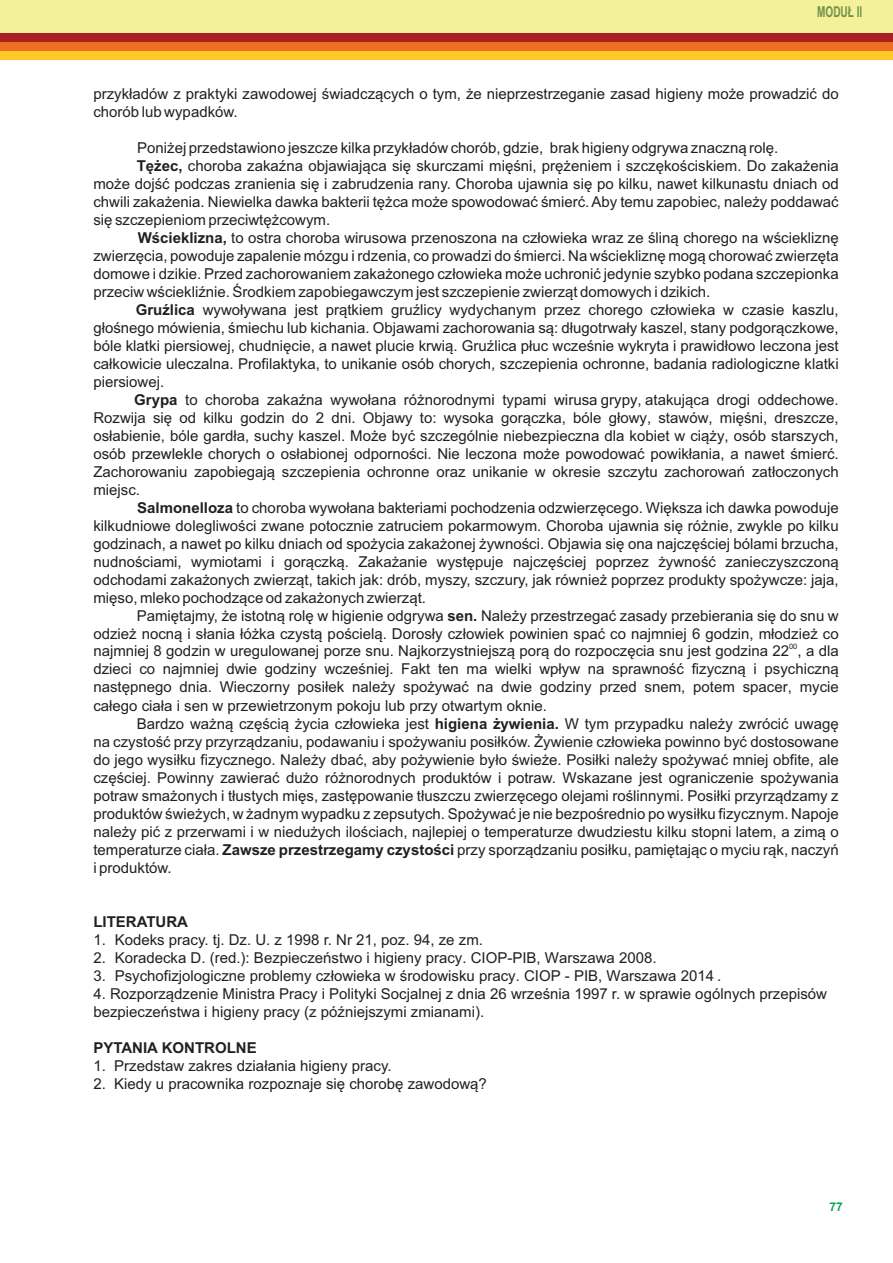
<style>
.page{position:relative;width:893px;height:1263px;background:#fff}
.page>*{position:absolute;margin:0;border:0;box-sizing:border-box;transform-origin:0 0}
.t1{font:15px/18px "Arial";color:#231f20;text-align:justify}
.t2{font:700 15px "Arial";color:#231f20}
.t3{font:700 15px "Arial Narrow";color:#70924b;scale:.82 1}
.t4{font:700 12px "Arial";color:#00a54f}
.t5{font:7.5px "Arial";color:#231f20}
.s1{font-weight:700}
.s2{font-family:"Microsoft Sans Serif"}
.s3{font-style:inherit}
</style>
<div class="page">
<div style="left:0;top:0;width:893px;height:35px;background:#f3f199"></div>
<div style="left:0;top:51px;width:893px;height:9px;background:#fec829"></div>
<div style="left:0;top:42px;width:893px;height:9px;background:#ed7025"></div>
<div style="left:0;top:33px;width:893px;height:9px;background:#ab2023"></div>
<p class="t3" style="left:817px;top:6px;width:57px">MODUŁ II</p>
<p class="t1" style="left:93px;top:86px;width:747px">przykładów z praktyki zawodowej świadczących o tym, że nieprzestrzeganie zasad higieny może prowadzić do chorób lub wypadków.</p>
<p class="t1" style="left:137px;top:140px;width:643px">Poniżej przedstawiono jeszcze kilka przykładów chorób, gdzie, brak higieny odgrywa znaczną rolę.</p>
<p class="t1" style="left:137px;top:158px;width:703px"><span class="s1">Tężec,</span> choroba zakaźna objawiająca się skurczami mięśni, prężeniem i szczękościskiem. Do zakażenia</p>
<p class="t1" style="left:93px;top:176px;width:747px">może dojść podczas zranienia się i zabrudzenia rany. Choroba ujawnia się po kilku, nawet kilkunastu dniach od</p>
<p class="t1" style="left:93px;top:194px;width:747px">chwili zakażenia. Niewielka dawka bakterii tężca może spowodować śmierć. Aby temu zapobiec, należy poddawać</p>
<p class="t1" style="left:93px;top:212px;width:238px">się szczepieniom przeciwtężcowym.</p>
<p class="t1" style="left:138px;top:230px;width:702px"><span class="s1">Wścieklizna,</span> to ostra choroba wirusowa przenoszona na człowieka wraz ze śliną chorego na wściekliznę</p>
<p class="t1" style="left:93px;top:248px;width:747px">zwierzęcia, powoduje zapalenie mózgu i rdzenia, co prowadzi do śmierci. Na wściekliznę mogą chorować zwierzęta</p>
<p class="t1" style="left:93px;top:266px;width:747px">domowe i dzikie. Przed zachorowaniem zakażonego człowieka może uchronić jedynie szybko podana szczepionka</p>
<p class="t1" style="left:93px;top:284px;width:618px">przeciw wściekliźnie. Środkiem zapobiegawczym jest szczepienie zwierząt domowych i dzikich.</p>
<p class="t1" style="left:136px;top:302px;width:704px"><span class="s1">Gruźlica</span> wywoływana jest prątkiem gruźlicy wydychanym przez chorego człowieka w czasie kaszlu,</p>
<p class="t1" style="left:93px;top:320px;width:747px">głośnego mówienia, śmiechu lub kichania. Objawami zachorowania są: długotrwały kaszel, stany podgorączkowe,</p>
<p class="t1" style="left:93px;top:338px;width:747px">bóle klatki piersiowej, chudnięcie, a nawet plucie krwią. Gruźlica płuc wcześnie wykryta i prawidłowo leczona jest</p>
<p class="t1" style="left:93px;top:356px;width:747px">całkowicie uleczalna. Profilaktyka, to unikanie osób chorych, szczepienia ochronne, badania radiologiczne klatki</p>
<p class="t1" style="left:93px;top:374px;width:72px">piersiowej.</p>
<p class="t1" style="left:134px;top:393px;width:706px"><span class="s1">Grypa</span> to choroba zakaźna wywołana różnorodnymi typami <span class="s2">wirusa grypy</span>, atakująca drogi oddechowe.</p>
<p class="t1" style="left:93px;top:410px;width:747px">Rozwija się od kilku godzin do 2 dni. Objawy to: wysoka gorączka, bóle głowy, stawów, mięśni, dreszcze, osłabienie, bóle gardła, suchy kaszel. Może być szczególnie niebezpieczna dla kobiet w ciąży, osób starszych, osób <span class="s2">przewlekle chorych</span> o osłabionej odporności. Nie leczona może powodować powikłania, a nawet śmierć.<br>Zachorowaniu zapobiegają szczepienia ochronne oraz unikanie w okresie szczytu zachorowań zatłoczonych miejsc.</p>
<p class="t1" style="left:93px;top:500px;width:747px;text-indent:44px"><span class="s1">Salmonelloza</span> to choroba wywołana bakteriami pochodzenia odzwierzęcego. Większa ich dawka powoduje kilkudniowe dolegliwości zwane potocznie zatruciem pokarmowym. Choroba ujawnia się różnie, zwykle po kilku godzinach, a nawet po kilku dniach od spożycia zakażonej żywności. Objawia się ona najczęściej bólami brzucha, nudnościami, wymiotami i gorączką. Zakażanie występuje najczęściej poprzez żywność zanieczyszczoną odchodami zakażonych zwierząt, takich jak: drób, myszy, szczury, jak również poprzez produkty spożywcze: jaja, mięso, mleko pochodzące od zakażonych zwierząt.</p>
<p class="t1" style="left:93px;top:608px;width:747px;text-indent:43px">Pamiętajmy, że istotną rolę w higienie odgrywa <span class="s1">sen.</span> Należy przestrzegać zasady przebierania się do snu w odzież nocną i słania łóżka czystą pościelą. Dorosły człowiek powinien spać co najmniej 6 godzin, młodzież co najmniej 8 godzin w uregulowanej porze snu. Najkorzystniejszą porą do rozpoczęcia snu jest godzina 22</p>
<p class="t5" style="left:789px;top:643px;width:10px">00</p>
<p class="t1" style="left:93px;top:643px;width:747px;text-indent:704px">, a dla dzieci co najmniej dwie godziny wcześniej. Fakt ten ma wielki wpływ na sprawność fizyczną i psychiczną następnego dnia. Wieczorny posiłek należy spożywać na dwie godziny przed snem, potem spacer, mycie całego ciała i sen <span class="s3">w przewietrzonym pokoju lub</span> przy otwartym oknie.</p>
<p class="t1" style="left:93px;top:716px;width:747px;text-indent:43px">Bardzo ważną częścią życia człowieka jest <span class="s1">higiena żywienia.</span> W tym przypadku należy zwrócić uwagę na czystość przy przyrządzaniu, podawaniu i spożywaniu posiłków. Żywienie człowieka powinno być dostosowane do jego wysiłku fizycznego. Należy dbać, aby pożywienie było świeże. Posiłki należy spożywać mniej obfite, ale częściej. Powinny zawierać dużo różnorodnych produktów i potraw. Wskazane jest ograniczenie spożywania potraw smażonych i tłustych mięs, zastępowanie tłuszczu zwierzęcego olejami roślinnymi. Posiłki przyrządzamy z produktów świeżych, w żadnym wypadku z zepsutych. Spożywać je nie bezpośrednio po wysiłku fizycznym. Napoje należy pić z przerwami i w niedużych ilościach, najlepiej o temperaturze dwudziestu kilku stopni latem, a zimą o temperaturze ciała. <span class="s1">Zawsze przestrzegamy czystości</span> przy sporządzaniu posiłku, pamiętając o myciu rąk, naczyń i produktów.</p>
<p class="t2" style="left:93px;top:916px;width:96px">LITERATURA</p>
<p class="t1" style="left:93px;top:932px;width:391px">1. Kodeks pracy. tj. Dz. U. z 1998 r. Nr 21, poz. 94, ze zm.</p>
<p class="t1" style="left:93px;top:950px;width:565px">2. Koradecka D. <span class="s3">(red.)</span>: Bezpieczeństwo i higieny pracy. CIOP-PIB, Warszawa 2008.</p>
<p class="t1" style="left:93px;top:968px;width:629px">3. Psychofizjologiczne problemy człowieka w środowisku pracy. CIOP - PIB, Warszawa 201<span class="s3">4</span> .</p>
<p class="t1" style="left:93px;top:986px;width:735px">4. Rozporządzenie Ministra Pracy i Polityki Socjalnej z dnia 26 września 1997 r. w sprawie ogólnych przepisów bezpieczeństwa i higieny pracy (z późniejszymi zmianami).</p>
<p class="t2" style="left:93px;top:1042px;width:165px">PYTANIA KONTROLNE</p>
<p class="t1" style="left:93px;top:1058px;width:300px">1. Przedstaw zakres działania higieny pracy.</p>
<p class="t1" style="left:93px;top:1076px;width:395px">2. Kiedy u pracownika rozpoznaje się chorobę zawodową?</p>
<p class="t4" style="left:829px;top:1203px;width:15px">77</p>
</div>
